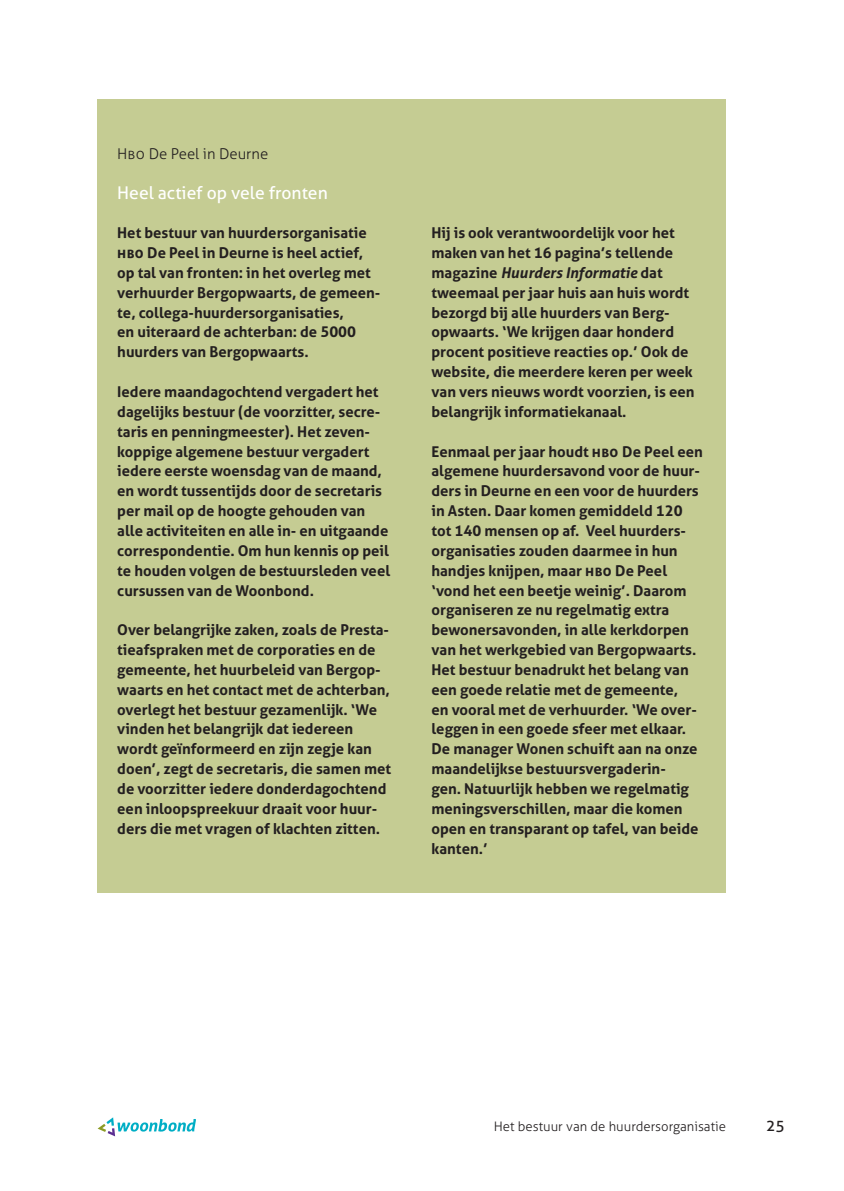
<style>
.page{position:relative;width:844px;height:1191px;background:#fff}
.page>*{position:absolute;margin:0;border:0;box-sizing:border-box;transform-origin:0 0}
.t1{font:17.5px "Aller";color:#fff}
.t2{font:15.75px "Aller";color:#231f20}
.t3{font:700 14.88px/19.8px "Aller";color:#231f20}
.t4{font:300 14.88px "Aller";color:#231f20}
.t5{font:300 13.12px "Aller";color:#231f20}
.s1{font-style:italic}
</style>
<div class="page">
<svg style="left:98px;top:1117px;width:98px;height:19px"></svg>
<div style="left:98px;top:99px;width:627px;height:794px;background:#c5cc93"></div>
<p class="t4" style="left:117px;top:145px;width:152px">HBO De Peel in Deurne</p>
<p class="t1" style="left:117px;top:182px;width:212px">Heel actief op vele fronten</p>
<p class="t3" style="left:117px;top:223px;width:264px">Het bestuur van huurdersorganisatie HBO De Peel in Deurne is heel actief, op tal van fronten: in het overleg met verhuurder Bergopwaarts, de gemeen&shy;te, collega-huurdersorganisaties,<br>en uiteraard de achterban: de 5000 huurders van Bergopwaarts.</p>
<p class="t3" style="left:117px;top:382px;width:274px">Iedere maandagochtend vergadert het dagelijks bestuur (de voorzitter, secre&shy;taris en penningmeester). Het zeven&shy;koppige algemene bestuur vergadert iedere eerste woensdag van de maand, en wordt tussentijds door de secretaris per mail op de hoogte gehouden van alle activiteiten en alle in- en uitgaande correspondentie. Om hun kennis op peil te houden volgen de bestuursleden veel cursussen van de Woonbond.</p>
<p class="t3" style="left:117px;top:620px;width:275px">Over belangrijke zaken, zoals de Presta&shy;tieafspraken met de corporaties en de gemeente, het huurbeleid van Bergop&shy;waarts en het contact met de achterban, overlegt het bestuur gezamenlijk. ‘We vinden het belangrijk dat iedereen wordt geïnformeerd en zijn zegje kan doen’, zegt de secretaris, die samen met de voorzitter iedere donderdagochtend een inloopspreekuur draait voor huur&shy;ders die met vragen of klachten zitten.</p>
<p class="t3" style="left:431px;top:223px;width:264px">Hij is ook verantwoordelijk voor het maken van het 16 pagina’s tellende magazine <span class="s1">Huurders Informatie</span> dat tweemaal per jaar huis aan huis wordt bezorgd bij alle huurders van Berg&shy;opwaarts. ‘We krijgen daar honderd procent positieve reacties op.’ Ook de website, die meerdere keren per week van vers nieuws wordt voorzien, is een belangrijk informatiekanaal.</p>
<p class="t3" style="left:431px;top:441px;width:273px">Eenmaal per jaar houdt HBO De Peel een algemene huurdersavond voor de huur&shy;ders in Deurne en een voor de huurders in Asten. Daar komen gemiddeld 120 tot 140 mensen op af. Veel huurders&shy;organisaties zouden daarmee in hun handjes knijpen, maar HBO De Peel ‘vond het een beetje weinig’. Daarom organiseren ze nu regelmatig extra bewonersavonden, in alle kerkdorpen van het werkgebied van Bergopwaarts.<br>Het bestuur benadrukt het belang van een goede relatie met de gemeente,<br>en vooral met de verhuurder. ‘We over&shy;leggen in een goede sfeer met elkaar.<br>De manager Wonen schuift aan na onze maandelijkse bestuursvergaderin-<br>gen. Natuurlijk hebben we regelmatig meningsverschillen, maar die komen open en transparant op tafel, van beide kanten.’</p>
<p class="t5" style="left:493px;top:1118px;width:234px">Het bestuur van de huurdersorganisatie</p>
<p class="t2" style="left:765px;top:1116px;width:20px">25</p>
</div>
